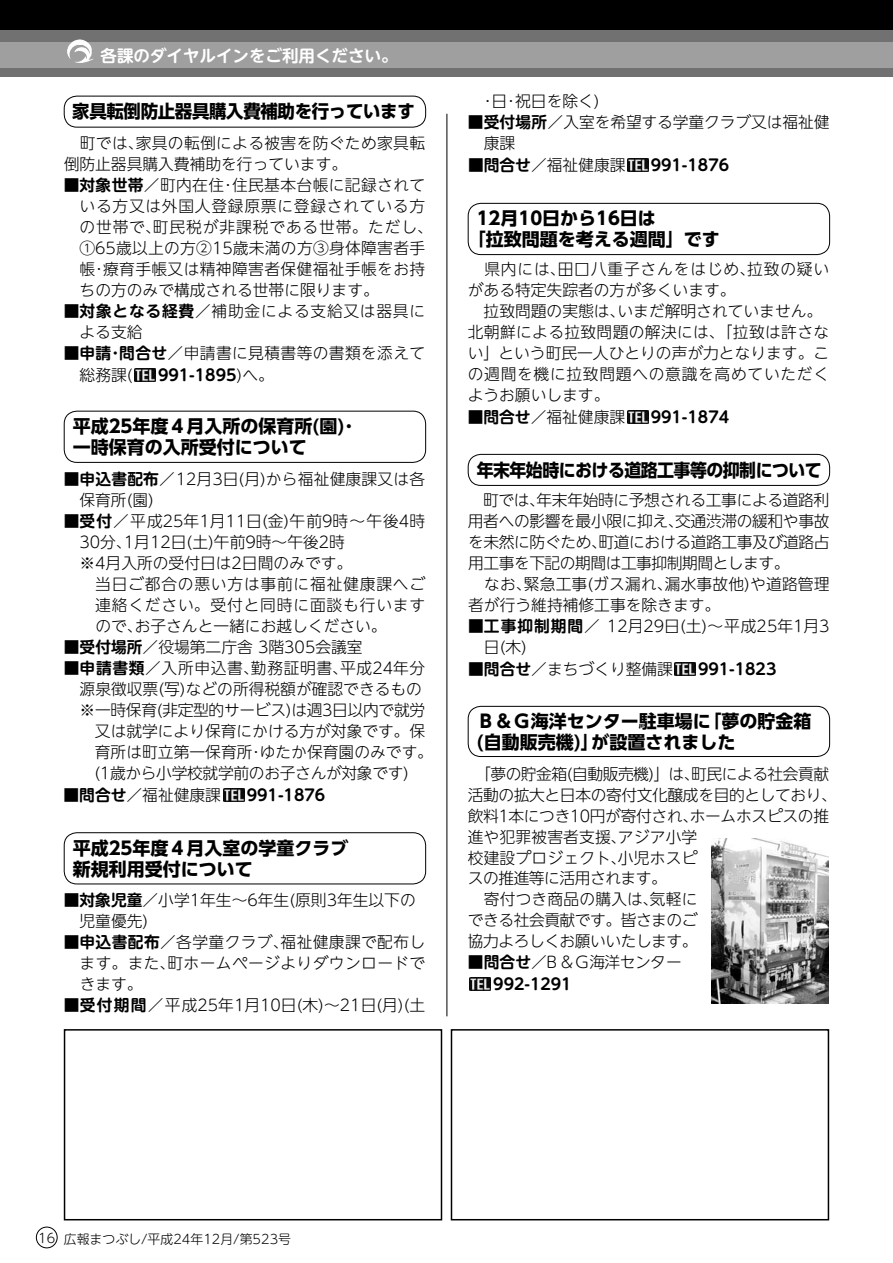
<style>
.page{position:relative;width:893px;height:1263px;background:#fff}
.page>*{position:absolute;margin:0;border:0;box-sizing:border-box;transform-origin:0 0}
.t1{font:700 18px/21px "UD Shin Go Pro";color:#000}
.t2{font:700 18px "UD Shin Go Pro";letter-spacing:-.03em;color:#000;scale:.94 1}
.t3{font:700 18px "UD Shin Go Pro";letter-spacing:-.02em;color:#000}
.t4{font:700 16.5px "UD Shin M Go Pro De";color:#fff}
.t5{font:300 15.75px/21px "UD Shin Go NT Pro";color:#000}
.t6{font:300 15.75px "UD Shin Go NT Pro";letter-spacing:-.02em;color:#000}
.t7{font:300 15.75px "UD Shin Go NT Pro";letter-spacing:-.03em;color:#000}
.t8{font:300 15.75px "UD Shin M Go Pro";color:#000}
.t9{font:700 15.75px "UD Shin M Go Pro De";color:#000}
.t10{font:300 15.75px/21px "UD Shin Go NT Pro";letter-spacing:.02em;color:#000}
.t11{font:300 15.75px/21px "UD Shin Go NT Pro";letter-spacing:.055em;color:#000}
.t12{font:300 15.75px/21.6px "UD Shin Go NT Pro";letter-spacing:.025em;color:#000}
.t13{font:300 15.75px/21px "UD Shin Go NT Pro";letter-spacing:.045em;color:#000}
.t14{font:300 15.75px "UD Shin Go NT Pro";letter-spacing:.04em;color:#000}
.t15{font:300 15.75px "UD Shin Go NT Pro";letter-spacing:-.025em;color:#000}
.t16{font:300 12.9px "UD Shin M Go Pro";color:#000}
.s1{font-family:"UD Shin M Go Pro De";font-weight:700}
.s2{font-family:"UD Shin M Go Pro"}
.s3{font-family:"UD Shin M Go Pro";font-weight:300}
.s4{font-family:"UD Shin Go NT Pro";font-weight:300}
.s5{font-family:"UD Shin Go NT Pro"}
</style>
<div class="page">
<hr style="left:446px;top:114px;width:1px;height:902px;background:#000">
<div style="left:36px;top:1227px;width:21px;height:21px;border:1px solid #000;border-radius:50%"></div>
<div style="left:0;top:0;width:893px;height:77px;background:#727172"></div>
<div style="left:0;top:43px;width:893px;height:25px;background:#9f9fa0"></div>
<div style="left:0;top:0;width:893px;height:30px;background:#000"></div>
<img style="left:135px;top:369px;width:20px;height:12px">
<img style="left:223px;top:789px;width:21px;height:12px">
<img style="left:627px;top:159px;width:21px;height:12px">
<img style="left:627px;top:411px;width:21px;height:12px">
<img style="left:675px;top:663px;width:20px;height:12px">
<img style="left:470px;top:978px;width:21px;height:12px">
<img style="left:67px;top:39px;width:28px;height:24px">
<div style="left:64px;top:411px;width:362px;height:52px;border:1px solid #000;border-radius:13px"></div>
<div style="left:64px;top:832px;width:362px;height:52px;border:1px solid #000;border-radius:13px"></div>
<div style="left:468px;top:203px;width:362px;height:52px;border:1px solid #000;border-radius:13px"></div>
<div style="left:468px;top:706px;width:362px;height:51px;border:1px solid #000;border-radius:13px"></div>
<div style="left:468px;top:454px;width:362px;height:32px;border:1px solid #000;border-radius:13px"></div>
<div style="left:64px;top:1029px;width:378px;height:191px;border:2px solid #000"></div>
<div style="left:451px;top:1029px;width:378px;height:191px;border:2px solid #000"></div>
<img style="left:711px;top:839px;width:118px;height:164px">
<div style="left:64px;top:96px;width:362px;height:32px;border:1px solid #000;border-radius:13px"></div>
<p class="t4" style="left:101px;top:42px;width:299px">各課のダイヤルインをご利用ください。</p>
<p class="t3" style="left:72px;top:97px;width:344px">家具転倒防止器具購入費補助を行っています</p>
<p class="t10" style="left:64px;top:132px;width:363px;text-indent:16px">町では､家具の転倒による被害を防ぐため家具転倒防止器具購入費補助を行っています。</p>
<p class="t5" style="left:79px;top:174px;width:347px;text-align:justify;text-indent:-16px"><span class="s1">■対象世帯</span>／町内在住･住民基本台帳に記録されている方又は外国人登録原票に登録されている方の世帯で､町民税が非課税である世帯。ただし､①<span class="s2">65</span>歳以上の方②<span class="s2">15</span>歳未満の方③身体障害者手帳･療育手帳又は精神障害者保健福祉手帳をお持ちの方のみで構成される世帯に限ります。</p>
<p class="t13" style="left:80px;top:300px;width:347px;text-indent:-16px"><span class="s1">■対象となる経費</span>／補助金による支給又は器具による支給</p>
<p class="t12" style="left:80px;top:342px;width:347px;text-indent:-16px"><span class="s1">■申請･問合せ</span>／申請書に見積書等の書類を添えて総務課<span class="s2">(</span></p>
<p class="t9" style="left:158px;top:362px;width:117px">991-1895<span class="s3">)</span><span class="s4">へ。</span></p>
<p class="t1" style="left:73px;top:415px;width:282px">平成25年度４月入所の保育所(園)･一時保育の入所受付について</p>
<p class="t5" style="left:79px;top:468px;width:347px;text-indent:-16px"><span class="s1">■申込書配布</span>／<span class="s2">12</span>月<span class="s2">3</span>日<span class="s2">(</span>月<span class="s2">)</span>から福祉健康課又は各保育所<span class="s2">(</span>園<span class="s2">)</span></p>
<p class="t5" style="left:79px;top:510px;width:347px;text-indent:-16px"><span class="s1">■受付</span>／平成<span class="s2">25</span>年<span class="s2">1</span>月<span class="s2">11</span>日<span class="s2">(</span>金<span class="s2">)</span>午前<span class="s2">9</span>時～午後<span class="s2">4</span>時<br><span class="s2">30</span>分､<span class="s2">1</span>月<span class="s2">12</span>日<span class="s2">(</span>土<span class="s2">)</span>午前<span class="s2">9</span>時～午後<span class="s2">2</span>時<br><span class="s2">※4</span>月入所の受付日は<span class="s2">2</span>日間のみです。</p>
<p class="t5" style="left:95px;top:573px;width:332px;text-align:justify">当日ご都合の悪い方は事前に福祉健康課へご連絡ください。受付と同時に面談も行いますので､お子さんと一緒にお越しください。</p>
<p class="t5" style="left:64px;top:636px;width:300px"><span class="s1">■受付場所</span>／役場第二庁舎 <span class="s2">3</span>階<span class="s2">305</span>会議室</p>
<p class="t14" style="left:64px;top:656px;width:363px"><span class="s1">■申請書類</span>／入所申込書､勤務証明書､平成<span class="s2">24</span>年分</p>
<p class="t5" style="left:80px;top:678px;width:344px">源泉徴収票<span class="s2">(</span>写<span class="s2">)</span>などの所得税額が確認できるもの</p>
<p class="t6" style="left:80px;top:698px;width:347px"><span class="s2">※</span>一時保育<span class="s2">(</span>非定型的サービス<span class="s2">)</span>は週<span class="s2">3</span>日以内で就労</p>
<p class="t5" style="left:95px;top:720px;width:332px">又は就学により保育にかける方が対象です。保</p>
<p class="t5" style="left:95px;top:741px;width:339px">育所は町立第一保育所･ゆたか保育園のみです。</p>
<p class="t6" style="left:94px;top:761px;width:316px"><span class="s2">(1</span>歳から小学校就学前のお子さんが対象です<span class="s2">)</span></p>
<p class="t5" style="left:64px;top:784px;width:159px"><span class="s1">■問合せ</span>／福祉健康課</p>
<p class="t9" style="left:247px;top:782px;width:80px">991-1876</p>
<p class="t1" style="left:73px;top:837px;width:277px">平成25年度４月入室の学童クラブ新規利用受付について</p>
<p class="t5" style="left:80px;top:888px;width:338px;text-indent:-16px"><span class="s1">■対象児童</span>／小学<span class="s2">1</span>年生～<span class="s2">6</span>年生<span class="s2">(</span>原則<span class="s2">3</span>年生以下の児童優先<span class="s2">)</span></p>
<p class="t5" style="left:80px;top:930px;width:347px;text-align:justify;text-indent:-16px"><span class="s1">■申込書配布</span>／各学童クラブ､福祉健康課で配布します。また､町ホームページよりダウンロードできます。</p>
<p class="t8" style="left:64px;top:992px;width:363px"><span class="s1">■受付期間</span><span class="s5">／平成</span>25<span class="s5">年</span>1<span class="s5">月</span>10<span class="s5">日</span>(<span class="s5">木</span>)<span class="s5">～</span>21<span class="s5">日</span>(<span class="s5">月</span>)(<span class="s5">土</span></p>
<p class="t5" style="left:484px;top:90px;width:118px">･日･祝日を除く<span class="s2">)</span></p>
<p class="t5" style="left:484px;top:111px;width:347px;text-indent:-16px"><span class="s1">■受付場所</span>／入室を希望する学童クラブ又は福祉健康課</p>
<p class="t5" style="left:468px;top:154px;width:159px"><span class="s1">■問合せ</span>／福祉健康課</p>
<p class="t9" style="left:651px;top:152px;width:80px">991-1876</p>
<p class="t1" style="left:468px;top:208px;width:253px;text-indent:9px">12月10日から16日は<br>「拉致問題を考える週間」です</p>
<p class="t11" style="left:468px;top:258px;width:363px;text-indent:16px">県内には､田口八重子さんをはじめ､拉致の疑いがある特定失踪者の方が多くいます。</p>
<p class="t5" style="left:468px;top:300px;width:363px;text-indent:16px">拉致問題の実態は､いまだ解明されていません。北朝鮮による拉致問題の解決には､「拉致は許さない」という町民一人ひとりの声が力となります。この週間を機に拉致問題への意識を高めていただくようお願いします。</p>
<p class="t5" style="left:468px;top:406px;width:159px"><span class="s1">■問合せ</span>／福祉健康課</p>
<p class="t9" style="left:651px;top:404px;width:80px">991-1874</p>
<p class="t2" style="left:477px;top:455px;width:369px">年末年始時における道路工事等の抑制について</p>
<p class="t5" style="left:468px;top:489px;width:363px;text-align:justify;text-indent:15px">町では､年末年始時に予想される工事による道路利用者への影響を最小限に抑え､交通渋滞の緩和や事故を未然に防ぐため､町道における道路工事及び道路占用工事を下記の期間は工事抑制期間とします。</p>
<p class="t5" style="left:468px;top:573px;width:363px;text-indent:16px">なお､緊急工事<span class="s2">(</span>ガス漏れ､漏水事故他<span class="s2">)</span>や道路管理者が行う維持補修工事を除きます。</p>
<p class="t8" style="left:468px;top:614px;width:363px"><span class="s1">■工事抑制期間</span><span class="s5">／</span> 12<span class="s5">月</span>29<span class="s5">日</span>(<span class="s5">土</span>)<span class="s5">～平成</span>25<span class="s5">年</span>1<span class="s5">月</span>3</p>
<p class="t5" style="left:484px;top:636px;width:45px">日<span class="s2">(</span>木<span class="s2">)</span></p>
<p class="t5" style="left:468px;top:658px;width:206px"><span class="s1">■問合せ</span>／まちづくり整備課</p>
<p class="t9" style="left:698px;top:656px;width:80px">991-1823</p>
<p class="t1" style="left:477px;top:710px;width:336px">Ｂ＆Ｇ海洋センター駐車場に「夢の貯金箱(自動販売機)」が設置されました</p>
<p class="t7" style="left:475px;top:761px;width:356px">「夢の貯金箱<span class="s2">(</span>自動販売機<span class="s2">)</span>」は､町民による社会貢献</p>
<p class="t15" style="left:468px;top:782px;width:363px">活動の拡大と日本の寄付文化醸成を目的としており､</p>
<p class="t6" style="left:468px;top:803px;width:363px">飲料<span class="s2">1</span>本につき<span class="s2">10</span>円が寄付され､ホームホスピスの推</p>
<p class="t5" style="left:468px;top:825px;width:231px">進や犯罪被害者支援､アジア小学</p>
<p class="t5" style="left:468px;top:846px;width:231px">校建設プロジェクト､小児ホスピ</p>
<p class="t7" style="left:468px;top:866px;width:201px">スの推進等に活用されます。</p>
<p class="t5" style="left:484px;top:888px;width:215px">寄付つき商品の購入は､気軽に</p>
<p class="t7" style="left:468px;top:908px;width:231px">できる社会貢献です。皆さまのご</p>
<p class="t7" style="left:468px;top:929px;width:231px">協力よろしくお願いいたします。</p>
<p class="t5" style="left:468px;top:951px;width:215px"><span class="s1">■問合せ</span>／<span class="s2">Ｂ＆Ｇ</span>海洋センター</p>
<p class="t9" style="left:493px;top:971px;width:80px">992-1291</p>
<p class="t16" style="left:38px;top:1229px;width:254px">16 広報まつぶし/平成24年12月/第523号</p>
</div>
